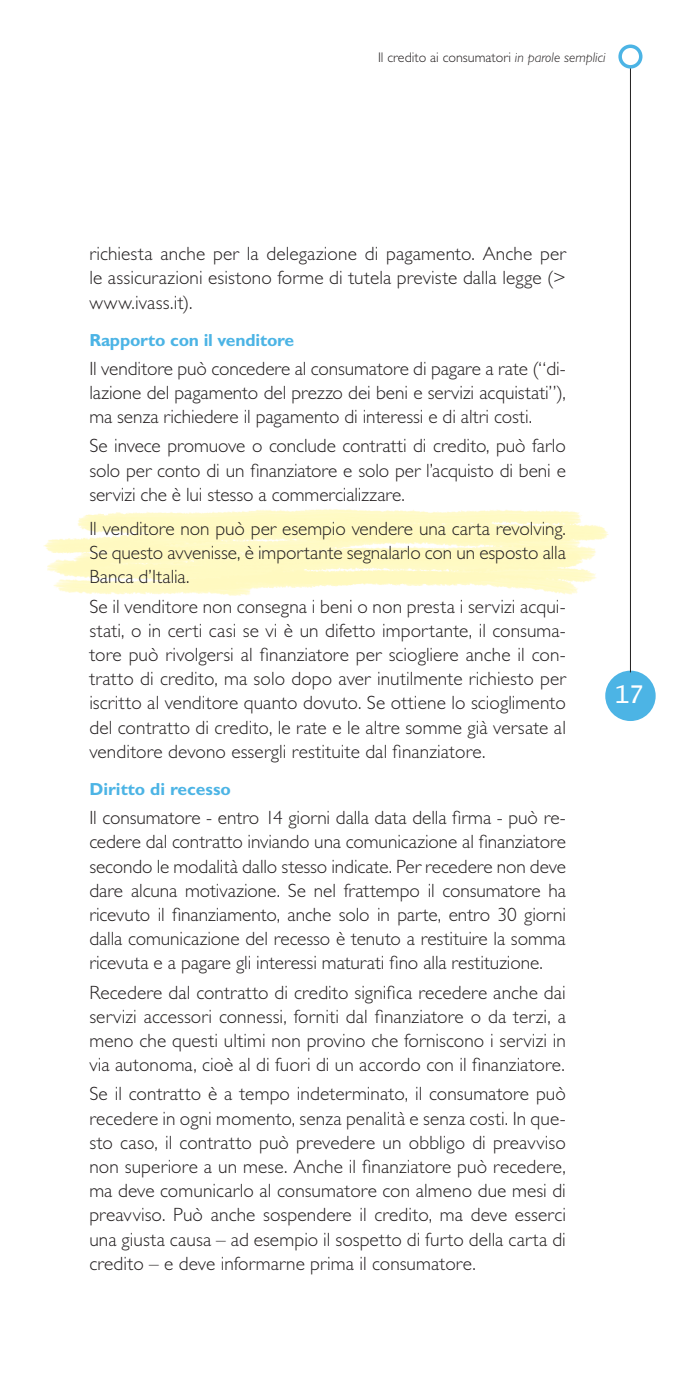
<style>
.page{position:relative;width:695px;height:1389px;background:#fff}
.page>*{position:absolute;margin:0;border:0;box-sizing:border-box;transform-origin:0 0}
.t1{font:24.5px "Lucida Console";color:#fff}
.t2{font:300 19.25px/24.2px "Gill Sans Std";color:#231f20;text-align:justify}
.t3{font:700 17.5px "Gill Sans Std";letter-spacing:-.01em;color:#4cb4e5}
.t4{font:300 14px "Gill Sans Std";color:#231f20}
.s1{font-style:italic}
</style>
<div class="page">
<div style="left:607px;top:672px;width:46px;height:47px;background:#4cb4e5;border-radius:50%"></div>
<div style="left:605px;top:671px;width:50px;height:50px;border:4px solid #4cb4e5;border-radius:50%"></div>
<hr style="left:630px;top:67px;width:1px;height:605px;background:#231f20">
<div style="left:618px;top:45px;width:24px;height:24px;border:4px solid #4cb4e5;border-radius:50%"></div>
<img style="left:44px;top:509px;width:565px;height:87px">
<p class="t4" style="left:378px;top:49px;width:229px">Il credito ai consumatori <span class="s1">in parole semplici</span></p>
<p class="t2" style="left:89px;top:242px;width:478px">richiesta anche per la delegazione di pagamento. Anche per le assicurazioni esistono forme di tutela previste dalla legge (&gt; www.ivass.it).</p>
<p class="t3" style="left:89px;top:329px;width:206px">Rapporto con il venditore</p>
<p class="t2" style="left:89px;top:356px;width:478px">Il venditore può concedere al consumatore di pagare a rate (“di&shy;lazione del pagamento del prezzo dei beni e servizi acquistati”), ma senza richiedere il pagamento di interessi e di altri costi.</p>
<p class="t2" style="left:89px;top:434px;width:478px">Se invece promuove o conclude contratti di credito, può farlo solo per conto di un finanziatore e solo per l’acquisto di beni e servizi che è lui stesso a commercializzare.</p>
<p class="t2" style="left:89px;top:517px;width:478px">Il venditore non può per esempio vendere una carta revolving.<br>Se questo avvenisse, è importante segnalarlo con un esposto alla Banca d’Italia.</p>
<p class="t2" style="left:89px;top:594px;width:478px">Se il venditore non consegna i beni o non presta i servizi acqui&shy;stati, o in certi casi se vi è un difetto importante, il consuma&shy;tore può rivolgersi al finanziatore per sciogliere anche il con&shy;tratto di credito, ma solo dopo aver inutilmente richiesto per iscritto al venditore quanto dovuto. Se ottiene lo scioglimento del contratto di credito, le rate e le altre somme già versate al venditore devono essergli restituite dal finanziatore.</p>
<p class="t3" style="left:89px;top:779px;width:143px">Diritto di recesso</p>
<p class="t2" style="left:89px;top:806px;width:478px">Il consumatore - entro 14 giorni dalla data della firma - può re&shy;cedere dal contratto inviando una comunicazione al finanziatore secondo le modalità dallo stesso indicate. Per recedere non deve dare alcuna motivazione. Se nel frattempo il consumatore ha ricevuto il finanziamento, anche solo in parte, entro 30 giorni dalla comunicazione del recesso è tenuto a restituire la somma ricevuta e a pagare gli interessi maturati fino alla restituzione.</p>
<p class="t2" style="left:89px;top:980px;width:478px">Recedere dal contratto di credito significa recedere anche dai servizi accessori connessi, forniti dal finanziatore o da terzi, a meno che questi ultimi non provino che forniscono i servizi in via autonoma, cioè al di fuori di un accordo con il finanziatore.</p>
<p class="t2" style="left:89px;top:1082px;width:478px">Se il contratto è a tempo indeterminato, il consumatore può recedere in ogni momento, senza penalità e senza costi. In que&shy;sto caso, il contratto può prevedere un obbligo di preavviso non superiore a un mese. Anche il finanziatore può recedere, ma deve comunicarlo al consumatore con almeno due mesi di preavviso. Può anche sospendere il credito, ma deve esserci una giusta causa – ad esempio il sospetto di furto della carta di credito – e deve informarne prima il consumatore.</p>
<p class="t1" style="left:614px;top:684px;width:31px">17</p>
</div>
